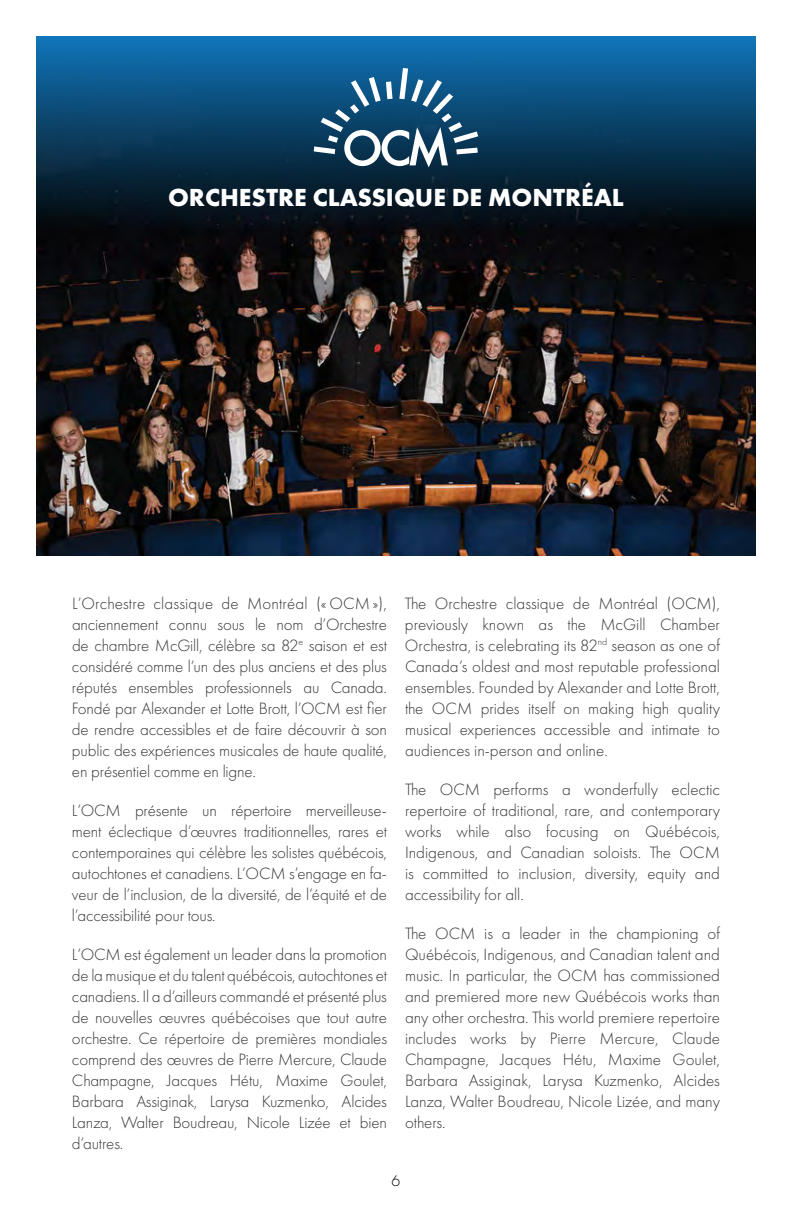
<style>
.page{position:relative;width:792px;height:1224px;background:#fff}
.page>*{position:absolute;margin:0;border:0;box-sizing:border-box;transform-origin:0 0}
.t1{font:700 25.6px "Futura PT";color:#fff}
.t2{font:300 17px/21px "Futura PT";letter-spacing:-.01em;color:#343433;text-align:justify}
.t3{font:300 16px "Futura PT";color:#000}
</style>
<div class="page">
<img style="left:36px;top:232px;width:720px;height:324px">
<div style="left:36px;top:36px;width:720px;height:196px;background:linear-gradient(to bottom,#0f75b9,#040608)"></div>
<svg style="left:314px;top:68px;width:164px;height:102px"></svg>
<h1 class="t1" style="left:168px;top:181px;width:457px">ORCHESTRE CLASSIQUE DE MONTRÉAL</h1>
<p class="t2" style="left:72px;top:593px;width:317px">L’Orchestre classique de Montréal (« OCM»), anciennement connu sous le nom d’Orchestre de chambre McGill, célèbre sa 82<sup>e</sup> saison et est considéré comme l’un des plus anciens et des plus réputés ensembles professionnels au Canada.<br>Fondé par Alexander et Lotte Brott, l’OCM est fier de rendre accessibles et de faire découvrir à son public des expériences musicales de haute qualité, en présentiel comme en ligne.</p>
<p class="t2" style="left:72px;top:800px;width:317px">L’OCM présente un répertoire merveilleuse&shy;ment éclectique d’œuvres traditionnelles, rares et contemporaines qui célèbre les solistes québécois, autochtones et canadiens. L’OCM s’engage en fa&shy;veur de l’inclusion, de la diversité, de l’équité et de l’accessibilité pour tous.</p>
<p class="t2" style="left:72px;top:944px;width:317px">L’OCM est également un leader dans la promotion de la musique et du talent québécois, autochtones et canadiens. Il a d’ailleurs commandé et présenté plus de nouvelles œuvres québécoises que tout autre orchestre. Ce répertoire de premières mondiales comprend des œuvres de Pierre Mercure, Claude Champagne, Jacques Hétu, Maxime Goulet, Barbara Assiginak, Larysa Kuzmenko, Alcides Lanza, Walter Boudreau, Nicole Lizée et bien d’autres.</p>
<p class="t2" style="left:405px;top:593px;width:317px">The Orchestre classique de Montréal (OCM), previously known as the McGill Chamber Orchestra, is celebrating its 82<sup>nd</sup> season as one of Canada’s oldest and most reputable professional ensembles. Founded by Alexander and Lotte Brott, the OCM prides itself on making high quality musical experiences accessible and intimate to audiences in-person and online.</p>
<p class="t2" style="left:405px;top:779px;width:317px">The OCM performs a wonderfully eclectic repertoire of traditional, rare, and contemporary works while also focusing on Québécois, Indigenous, and Canadian soloists. The OCM is committed to inclusion, diversity, equity and accessibility for all.</p>
<p class="t2" style="left:405px;top:923px;width:317px">The OCM is a leader in the championing of Québécois, Indigenous, and Canadian talent and music. In particular, the OCM has commissioned and premiered more new Québécois works than any other orchestra. This world premiere repertoire includes works by Pierre Mercure, Claude Champagne, Jacques Hétu, Maxime Goulet, Barbara Assiginak, Larysa Kuzmenko, Alcides Lanza, Walter Boudreau, Nicole Lizée, and many others.</p>
<p class="t3" style="left:392px;top:1171px;width:10px">6</p>
</div>
